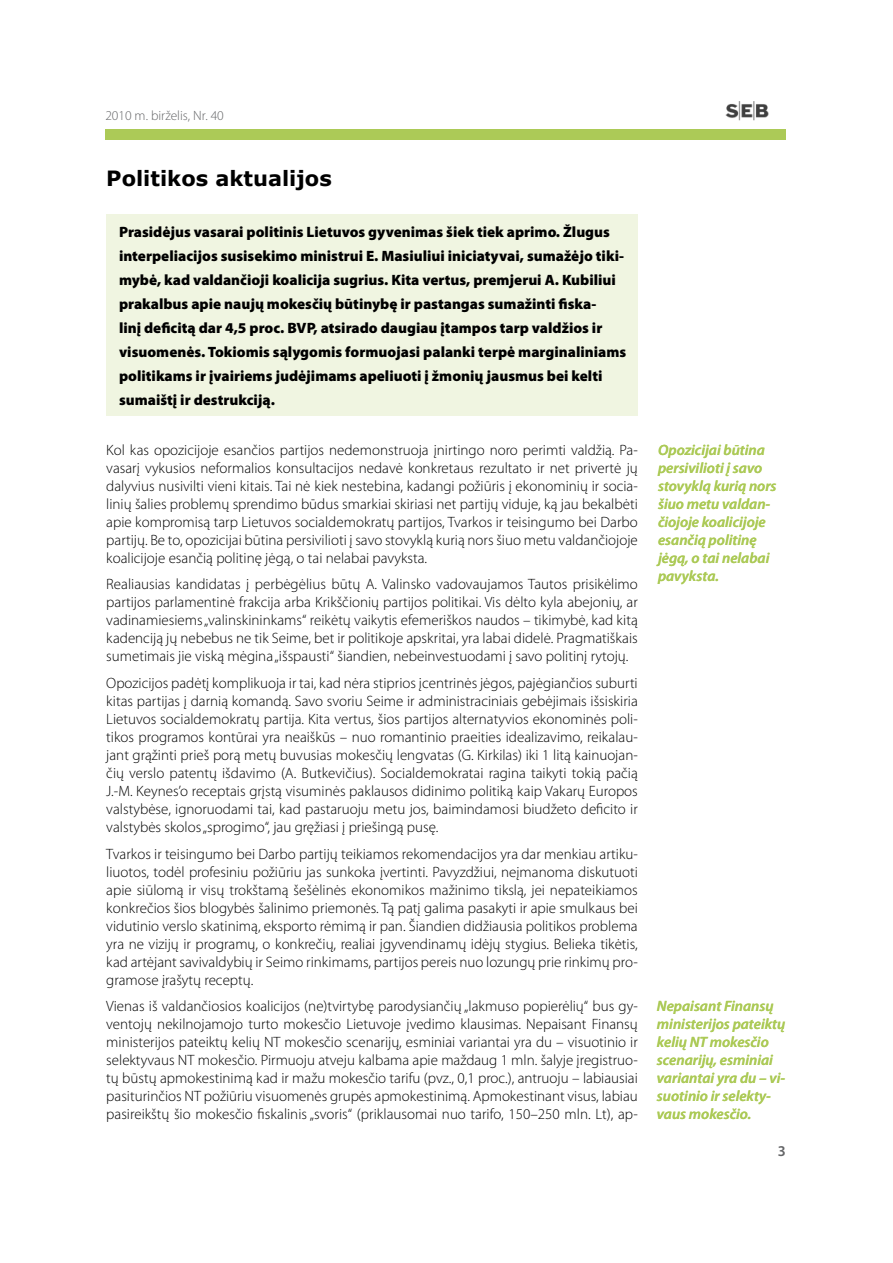
<style>
.page{position:relative;width:893px;height:1263px;background:#fff}
.page>*{position:absolute;margin:0;border:0;box-sizing:border-box;transform-origin:0 0}
.t1{font:700 21px "MS Reference Sans Serif";color:#000}
.t2{font:300 15px/18px "Myriad Pro";color:#000;text-align:justify}
.t3{font:900 15px/24px "Myriad Pro";color:#000}
.t4{font:italic 600 15px/18px "Myriad Pro";color:#acca57}
.t5{font:300 13.5px "Myriad Pro";color:#646567}
</style>
<div class="page">
<div style="left:105px;top:129px;width:681px;height:10px;background:#acca57"></div>
<img style="left:725px;top:102px;width:44px;height:19px">
<div style="left:106px;top:215px;width:532px;height:201px;background:#f0f5e1"></div>
<p class="t5" style="left:105px;top:107px;width:120px">2010 m. birželis, Nr. 40</p>
<h1 class="t1" style="left:106px;top:165px;width:227px">Politikos aktualijos</h1>
<p class="t3" style="left:119px;top:219px;width:509px">Prasidėjus vasarai politinis Lietuvos gyvenimas šiek tiek aprimo. Žlugus interpeliacijos susisekimo ministrui E. Masiuliui iniciatyvai, sumažėjo tiki&shy;mybė, kad valdančioji koalicija sugrius. Kita vertus, premjerui A. Kubiliui prakalbus apie naujų mokesčių būtinybę ir pastangas sumažinti fiska-<br>linį deficitą dar 4,5 proc. BVP, atsirado daugiau įtampos tarp valdžios ir visuomenės. Tokiomis sąlygomis formuojasi palanki terpė marginaliniams politikams ir įvairiems judėjimams apeliuoti į žmonių jausmus bei kelti sumaištį ir destrukciją.</p>
<p class="t2" style="left:106px;top:441px;width:533px">Kol kas opozicijoje esančios partijos nedemonstruoja įnirtingo noro perimti valdžią. Pa&shy;vasarį vykusios neformalios konsultacijos nedavė konkretaus rezultato ir net privertė jų dalyvius nusivilti vieni kitais. Tai nė kiek nestebina, kadangi požiūris į ekonominių ir socia&shy;linių šalies problemų sprendimo būdus smarkiai skiriasi net partijų viduje, ką jau bekalbėti apie kompromisą tarp Lietuvos socialdemokratų partijos, Tvarkos ir teisingumo bei Darbo partijų. Be to, opozicijai būtina persivilioti į savo stovyklą kurią nors šiuo metu valdančiojoje koalicijoje esančią politinę jėgą, o tai nelabai pavyksta.</p>
<p class="t2" style="left:106px;top:575px;width:533px">Realiausias kandidatas į perbėgėlius būtų A. Valinsko vadovaujamos Tautos prisikėlimo partijos parlamentinė frakcija arba Krikščionių partijos politikai. Vis dėlto kyla abejonių, ar vadinamiesiems „valinskininkams“ reikėtų vaikytis efemeriškos naudos – tikimybė, kad kitą kadenciją jų nebebus ne tik Seime, bet ir politikoje apskritai, yra labai didelė. Pragmatiškais sumetimais jie viską mėgina „išspausti“ šiandien, nebeinvestuodami į savo politinį rytojų.</p>
<p class="t2" style="left:106px;top:674px;width:533px">Opozicijos padėtį komplikuoja ir tai, kad nėra stiprios įcentrinės jėgos, pajėgiančios suburti kitas partijas į darnią komandą. Savo svoriu Seime ir administraciniais gebėjimais išsiskiria Lietuvos socialdemokratų partija. Kita vertus, šios partijos alternatyvios ekonominės poli&shy;tikos programos kontūrai yra neaiškūs – nuo romantinio praeities idealizavimo, reikalau&shy;jant grąžinti prieš porą metų buvusias mokesčių lengvatas (G. Kirkilas) iki 1 litą kainuojan&shy;čių verslo patentų išdavimo (A. Butkevičius). Socialdemokratai ragina taikyti tokią pačią J.-M. Keynes’o receptais grįstą visuminės paklausos didinimo politiką kaip Vakarų Europos valstybėse, ignoruodami tai, kad pastaruoju metu jos, baimindamosi biudžeto deficito ir valstybės skolos „sprogimo“, jau gręžiasi į priešingą pusę.</p>
<p class="t2" style="left:106px;top:844px;width:533px">Tvarkos ir teisingumo bei Darbo partijų teikiamos rekomendacijos yra dar menkiau artiku&shy;liuotos, todėl profesiniu požiūriu jas sunkoka įvertinti. Pavyzdžiui, neįmanoma diskutuoti apie siūlomą ir visų trokštamą šešėlinės ekonomikos mažinimo tikslą, jei nepateikiamos konkrečios šios blogybės šalinimo priemonės. Tą patį galima pasakyti ir apie smulkaus bei vidutinio verslo skatinimą, eksporto rėmimą ir pan. Šiandien didžiausia politikos problema yra ne vizijų ir programų, o konkrečių, realiai įgyvendinamų idėjų stygius. Belieka tikėtis, kad artėjant savivaldybių ir Seimo rinkimams, partijos pereis nuo lozungų prie rinkimų pro&shy;gramose įrašytų receptų.</p>
<p class="t2" style="left:106px;top:997px;width:533px">Vienas iš valdančiosios koalicijos (ne)tvirtybę parodysiančių „lakmuso popierėlių“ bus gy&shy;ventojų nekilnojamojo turto mokesčio Lietuvoje įvedimo klausimas. Nepaisant Finansų ministerijos pateiktų kelių NT mokesčio scenarijų, esminiai variantai yra du – visuotinio ir selektyvaus NT mokesčio. Pirmuoju atveju kalbama apie maždaug 1 mln. šalyje įregistruo&shy;tų būstų apmokestinimą kad ir mažu mokesčio tarifu (pvz., 0,1 proc.), antruoju – labiausiai pasiturinčios NT požiūriu visuomenės grupės apmokestinimą. Apmokestinant visus, labiau pasireikštų šio mokesčio fiskalinis „svoris“ (priklausomai nuo tarifo, 150–250 mln. Lt), ap-</p>
<p class="t4" style="left:658px;top:441px;width:120px">Opozicijai būtina persivilioti į savo stovyklą kurią nors šiuo metu valdan&shy;čiojoje koalicijoje esančią politinę jėgą, o tai nelabai pavyksta.</p>
<p class="t4" style="left:657px;top:996px;width:130px">Nepaisant Finansų ministerijos pateiktų kelių NT mokesčio scenarijų, esminiai variantai yra du – vi&shy;suotinio ir selekty&shy;vaus mokesčio.</p>
</div>
